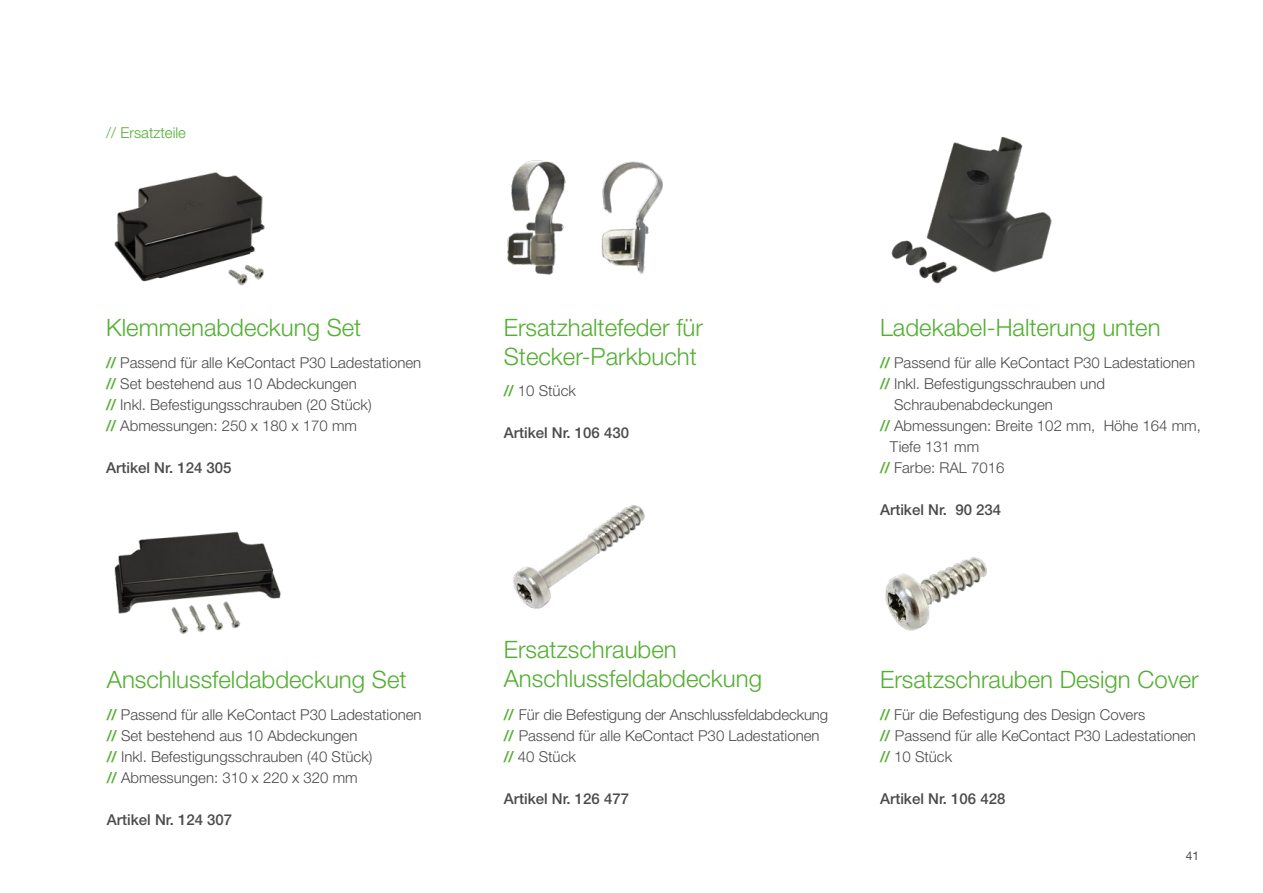
<style>
.page{position:relative;width:1263px;height:893px;background:#fff}
.page>*{position:absolute;margin:0;border:0;box-sizing:border-box;transform-origin:0 0}
.t1{font:300 24px/28.8px "Helvetica Neue LT Pro";color:#53af32}
.t2{font:300 15px/21px "Helvetica Neue LT Pro";color:#4b4b4a}
.t3{font:500 15px "Helvetica Neue LT Pro";color:#4b4b4a}
.t4{font:300 15px "Helvetica Neue LT Pro";color:#53af32}
.t5{font:12px "Helvetica Neue LT Pro";color:#4b4b4a}
.s1{font-weight:500;color:#53af32}
</style>
<div class="page">
<img style="left:891px;top:137px;width:161px;height:147px">
<img style="left:885px;top:557px;width:102px;height:74px">
<img style="left:507px;top:160px;width:156px;height:115px">
<img style="left:513px;top:505px;width:132px;height:104px">
<img style="left:114px;top:172px;width:151px;height:114px">
<img style="left:114px;top:531px;width:167px;height:103px">
<p class="t4" style="left:106px;top:124px;width:81px">// Ersatzteile</p>
<h1 class="t1" style="left:106px;top:313px;width:257px">Klemmenabdeckung Set</h1>
<p class="t2" style="left:106px;top:352px;width:316px"><span class="s1">//</span> Passend für alle KeContact P30 Ladestationen <span class="s1">//</span> Set bestehend aus 10 Abdeckungen<br><span class="s1">//</span> Inkl. Befestigungsschrauben (20 Stück)<br><span class="s1">//</span> Abmessungen: 250 x 180 x 170 mm</p>
<p class="t3" style="left:106px;top:458px;width:127px">Artikel Nr. 124 305</p>
<h1 class="t1" style="left:504px;top:313px;width:201px">Ersatzhaltefeder für<br>Stecker-Parkbucht</h1>
<p class="t2" style="left:504px;top:380px;width:74px"><span class="s1">//</span> 10 Stück</p>
<p class="t3" style="left:504px;top:424px;width:127px">Artikel Nr. 106 430</p>
<h1 class="t1" style="left:880px;top:313px;width:282px">Ladekabel-Halterung unten</h1>
<p class="t2" style="left:880px;top:352px;width:316px"><span class="s1">//</span> Passend für alle KeContact P30 Ladestationen</p>
<p class="t2" style="left:880px;top:373px;width:226px"><span class="s1">//</span> Inkl. Befestigungsschrauben und</p>
<p class="t2" style="left:894px;top:394px;width:160px">Schraubenabdeckungen</p>
<p class="t2" style="left:880px;top:415px;width:322px"><span class="s1">//</span> Abmessungen: Breite 102 mm, Höhe 164 mm,</p>
<p class="t2" style="left:890px;top:436px;width:91px">Tiefe 131 mm</p>
<p class="t2" style="left:880px;top:457px;width:126px"><span class="s1">//</span> Farbe: RAL 7016</p>
<p class="t3" style="left:880px;top:500px;width:123px">Artikel Nr. 90 234</p>
<h1 class="t1" style="left:107px;top:665px;width:301px">Anschlussfeldabdeckung Set</h1>
<h1 class="t1" style="left:504px;top:635px;width:260px">Ersatzschrauben<br>Anschlussfeldabdeckung</h1>
<h1 class="t1" style="left:880px;top:665px;width:320px">Ersatzschrauben Design Cover</h1>
<p class="t2" style="left:107px;top:704px;width:316px"><span class="s1">//</span> Passend für alle KeContact P30 Ladestationen <span class="s1">//</span> Set bestehend aus 10 Abdeckungen<br><span class="s1">//</span> Inkl. Befestigungsschrauben (40 Stück)<br><span class="s1">//</span> Abmessungen: 310 x 220 x 320 mm</p>
<p class="t3" style="left:107px;top:811px;width:127px">Artikel Nr. 124 307</p>
<p class="t2" style="left:504px;top:704px;width:326px"><span class="s1">//</span> Für die Befestigung der Anschlussfeldabdeckung <span class="s1">//</span> Passend für alle KeContact P30 Ladestationen <span class="s1">//</span> 40 Stück</p>
<p class="t3" style="left:504px;top:790px;width:127px">Artikel Nr. 126 477</p>
<p class="t2" style="left:880px;top:704px;width:317px"><span class="s1">//</span> Für die Befestigung des Design Covers<br><span class="s1">//</span> Passend für alle KeContact P30 Ladestationen <span class="s1">//</span> 10 Stück</p>
<p class="t3" style="left:880px;top:790px;width:127px">Artikel Nr. 106 428</p>
<p class="t5" style="left:1186px;top:848px;width:15px">41</p>
</div>
